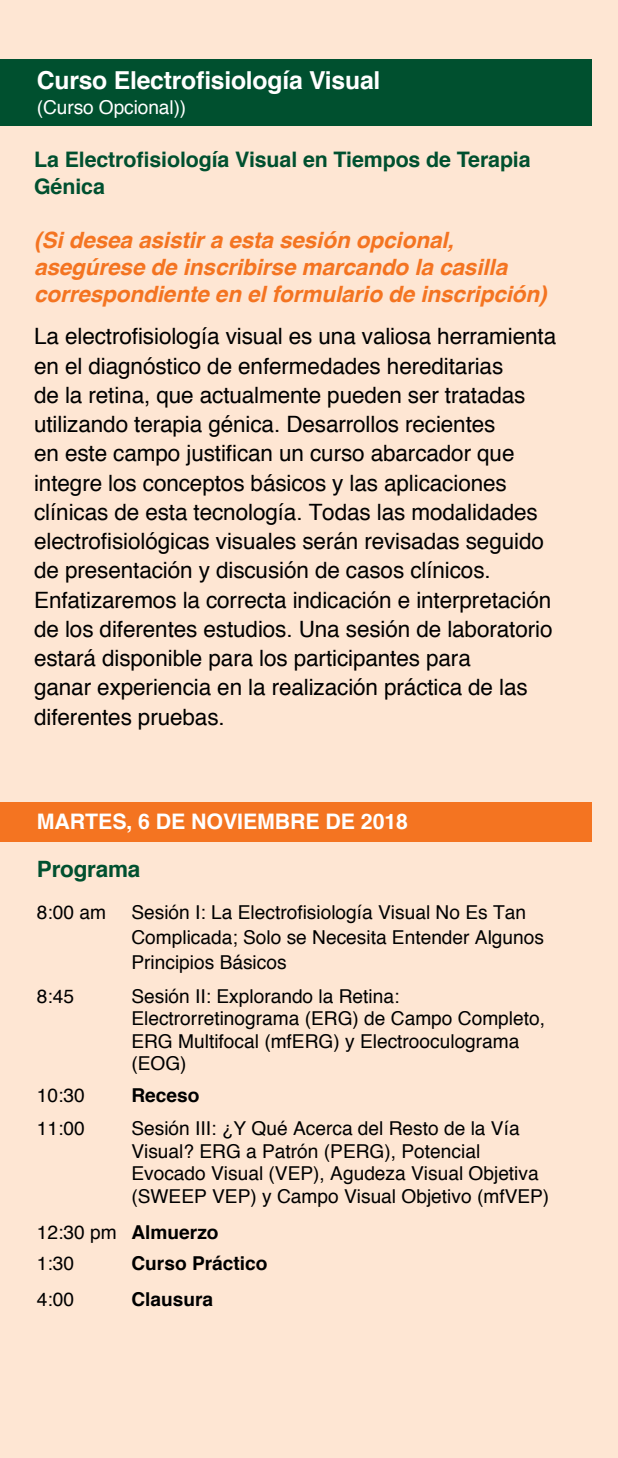
<style>
.page{position:relative;width:618px;height:1458px;background:#fee6d3}
.page>*{position:absolute;margin:0;border:0;box-sizing:border-box;transform-origin:0 0}
.t1{font:700 24.75px "Helvetica";letter-spacing:-.01em;color:#fff}
.t2{font:22.5px/29.2px "Helvetica";letter-spacing:-.005em;color:#000}
.t3{font:italic 700 22.5px/27px "Helvetica";letter-spacing:-.005em;color:#f47421}
.t4{font:700 22.5px "Helvetica";letter-spacing:-.01em;color:#00502f}
.t5{font:700 21.38px/27px "Helvetica";letter-spacing:-.005em;color:#00502f}
.t6{font:700 21.38px "Helvetica";letter-spacing:-.005em;color:#fff}
.t7{font:19.12px/22.5px "Helvetica";color:#000}
.t8{font:700 19.12px "Helvetica";color:#000}
.t9{font:19.12px "Helvetica";letter-spacing:-.005em;color:#fff}
.s1{font-weight:700}
</style>
<div class="page">
<div style="left:0;top:59px;width:591px;height:66px;background:#00502f"></div>
<div style="left:0;top:802px;width:591px;height:40px;background:#f47421"></div>
<p class="t1" style="left:37px;top:61px;width:345px">Curso Electrofisiología Visual</p>
<p class="t9" style="left:37px;top:96px;width:151px">(Curso Opcional))</p>
<p class="t5" style="left:34px;top:146px;width:498px">La Electrofisiología Visual en Tiempos de Terapia<br>Génica</p>
<p class="t3" style="left:34px;top:226px;width:514px">(Si desea asistir a esta sesión opcional, asegúrese de inscribirse marcando la casilla correspondiente en el formulario de inscripción)</p>
<p class="t2" style="left:34px;top:321px;width:523px">La electrofisiología visual es una valiosa herramienta en el diagnóstico de enfermedades hereditarias<br>de la retina, que actualmente pueden ser tratadas utilizando terapia génica. Desarrollos recientes<br>en este campo justifican un curso abarcador que integre los conceptos básicos y las aplicaciones clínicas de esta tecnología. Todas las modalidades electrofisiológicas visuales serán revisadas seguido de presentación y discusión de casos clínicos.<br>Enfatizaremos la correcta indicación e interpretación de los diferentes estudios. Una sesión de laboratorio estará disponible para los participantes para<br>ganar experiencia en la realización práctica de las diferentes pruebas.</p>
<p class="t6" style="left:37px;top:804px;width:373px">MARTES, 6 DE NOVIEMBRE DE 2018</p>
<p class="t4" style="left:37px;top:851px;width:105px">Programa</p>
<p class="t7" style="left:37px;top:901px;width:71px">8:00 am</p>
<p class="t7" style="left:131px;top:900px;width:414px;line-height:24.8px">Sesión I: La Electrofisiología Visual No Es Tan<br>Complicada; Solo se Necesita Entender Algunos<br>Principios Básicos</p>
<p class="t7" style="left:37px;top:984px;width:39px">8:45</p>
<p class="t7" style="left:131px;top:984px;width:415px">Sesión II: Explorando la Retina:<br>Electrorretinograma (ERG) de Campo Completo,<br>ERG Multifocal (mfERG) y Electrooculograma (EOG)</p>
<p class="t7" style="left:37px;top:1083px;width:49px">10:30</p>
<p class="t8" style="left:131px;top:1080px;width:70px">Receso</p>
<p class="t7" style="left:37px;top:1117px;width:49px">11:00</p>
<p class="t7" style="left:131px;top:1117px;width:419px">Sesión III: ¿Y Qué Acerca del Resto de la Vía Visual? ERG a Patrón (PERG), Potencial Evocado Visual (VEP), Agudeza Visual Objetiva (SWEEP VEP) y Campo Visual Objetivo (mfVEP)</p>
<p class="t7" style="left:37px;top:1216px;width:183px;line-height:31.5px">12:30 pm <span class="s1">Almuerzo<br></span>1:30</p>
<p class="t8" style="left:131px;top:1248px;width:138px">Curso Práctico</p>
<p class="t7" style="left:37px;top:1288px;width:39px">4:00</p>
<p class="t8" style="left:131px;top:1284px;width:83px">Clausura</p>
</div>
